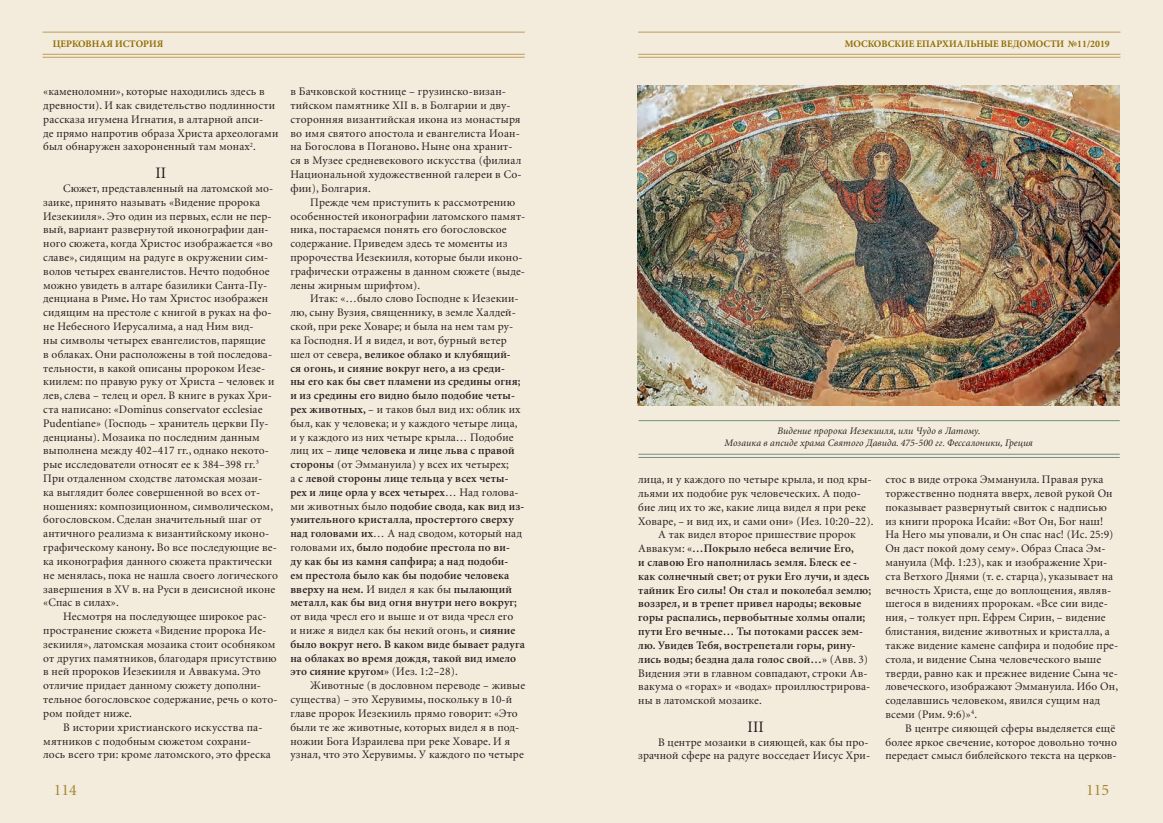
<style>
.page{position:relative;width:1163px;height:823px;background:#fff}
.page>*{position:absolute;margin:0;border:0;box-sizing:border-box;transform-origin:0 0}
.t1{font:16px "Minion Cyr";color:#a68530}
.t2{font:16px "Minion Cyr";color:#231f20}
.t3{font:11.5px/13.8px "Minion Cyr";letter-spacing:.01em;color:#231f20}
.t4{font:600 11.5px/13.8px "Minion Cyr";letter-spacing:.01em;color:#231f20}
.t5{font:italic 10px/12px "Minion Cyr";letter-spacing:.01em;color:#231f20;text-align:center}
.t6{font:700 10px "Minion Cyr";color:#906d00}
.s1{font-weight:700}
.s2{font-weight:400}
</style>
<div class="page">
<div style="left:0;top:0;width:581px;height:822px;background:#f3ebdb"></div>
<div style="left:581px;top:0;width:581px;height:822px;background:#f3ebdb"></div>
<hr style="left:638px;top:54px;width:482px;height:1px;background:#bc9e5d">
<hr style="left:638px;top:32px;width:482px;height:1px;background:#bc9e5d">
<hr style="left:638px;top:57px;width:482px;height:1px;background:#bc9e5d">
<hr style="left:43px;top:54px;width:481px;height:1px;background:#bc9e5d">
<hr style="left:43px;top:32px;width:481px;height:1px;background:#bc9e5d">
<hr style="left:43px;top:57px;width:481px;height:1px;background:#bc9e5d">
<img style="left:637px;top:85px;width:482px;height:320px">
<hr style="left:638px;top:420px;width:481px;height:1px;background:#738f7d">
<hr style="left:638px;top:453px;width:481px;height:1px;background:#738f7d">
<hr style="left:638px;top:456px;width:481px;height:1px;background:#738f7d">
<p class="t6" style="left:53px;top:38px;width:112px">ЦЕРКОВНАЯ ИСТОРИЯ</p>
<p class="t6" style="left:844px;top:37px;width:266px">МОСКОВСКИЕ ЕПАРХИАЛЬНЫЕ ВЕДОМОСТИ №11/2019</p>
<p class="t3" style="left:43px;top:84px;width:236px">«каменоломни», которые находились здесь в древности). И как свидетельство подлинности рассказа игумена Игнатия, в алтарной апси-<br>де прямо напротив образа Христа археологами был обнаружен захороненный там монах<sup>2</sup>.</p>
<h1 class="t2" style="left:155px;top:163px;width:12px">II</h1>
<p class="t3" style="left:43px;top:181px;width:236px;text-indent:20px">Сюжет, представленный на латомской мо&shy;заике, принято называть «Видение пророка Иезекииля». Это один из первых, если не пер&shy;вый, вариант развернутой иконографии дан&shy;ного сюжета, когда Христос изображается «во славе», сидящим на радуге в окружении сим&shy;волов четырех евангелистов. Нечто подобное можно увидеть в алтаре базилики Санта-Пу&shy;денциана в Риме<span class="s1">.</span> Но там Христос изображен сидящим на престоле с книгой в руках на фо&shy;не Небесного Иерусалима, а над Ним вид-<br>ны символы четырех евангелистов, парящие<br>в облаках. Они расположены в той последова&shy;тельности, в какой описаны пророком Иезе&shy;киилем: по правую руку от Христа – человек и лев, слева – телец и орел. В книге в руках Хри&shy;ста написано: «Dominus conservator ecclesiae Pudentiane» (Господь – хранитель церкви Пу&shy;денцианы). Мозаика по последним данным выполнена между 402–417 гг., однако некото&shy;рые исследователи относят ее к 384–398 гг.<sup>3<br></sup>При отдаленном сходстве латомская мозаи-<br>ка выглядит более совершенной во всех от&shy;ношениях: композиционном, символическом, богословском. Сделан значительный шаг от античного реализма к византийскому иконо&shy;графическому канону<span class="s1">.</span> Во все последующие ве&shy;ка иконография данного сюжета практически не менялась, пока не нашла своего логического завершения в XV в. на Руси в деисисной иконе «Спас в силах».</p>
<p class="t3" style="left:43px;top:609px;width:236px;text-indent:20px">Несмотря на последующее широкое рас&shy;пространение сюжета «Видение пророка Ие&shy;зекииля», латомская мозаика стоит особняком от других памятников, благодаря присутствию в ней пророков Иезекииля и Аввакума. Это отличие придает данному сюжету дополни&shy;тельное богословское содержание, речь о кото&shy;ром пойдет ниже.</p>
<p class="t3" style="left:43px;top:719px;width:229px;text-indent:20px">В истории христианского искусства па&shy;мятников с подобным сюжетом сохрани&shy;лось всего три: кроме латомского, это фреска</p>
<p class="t3" style="left:290px;top:84px;width:233px">в Бачковской костнице – грузинско-визан&shy;тийском памятнике XII в. в Болгарии и дву&shy;сторонняя византийская икона из монастыря во имя святого апостола и евангелиста Иоан&shy;на Богослова в Поганово<span class="s1">.</span> Ныне она хранит&shy;ся в Музее средневекового искусства (филиал Национальной художественной галереи в Со&shy;фии), Болгария.</p>
<p class="t3" style="left:290px;top:195px;width:236px;text-indent:20px">Прежде чем приступить к рассмотрению особенностей иконографии латомского памят&shy;ника, постараемся понять его богословское содержание. Приведем здесь те моменты из пророчества Иезекииля, которые были иконо&shy;графически отражены в данном сюжете (выде&shy;лены жирным шрифтом).</p>
<p class="t4" style="left:290px;top:291px;width:235px;text-indent:20px"><span class="s2">Итак: «…было слово Господне к Иезекии&shy;лю, сыну Вузия, священнику, в земле Халдей&shy;ской, при реке Ховаре; и была на нем там ру&shy;ка Господня. И я видел, и вот, бурный ветер шел от севера,</span> великое облако и клубящий&shy;ся огонь, и сияние вокруг него, а из среди-<br>ны его как бы свет пламени из средины огня; и из средины его видно было подобие четы&shy;рех животных, <span class="s2">– и таков был вид их: облик их был, как у человека; и у каждого четыре лица, и у каждого из них четыре крыла… Подобие лиц их –</span> лице человека и лице льва с правой стороны <span class="s2">(от Эммануила) у всех их четырех;<br>а</span> с левой стороны лице тельца у всех четы&shy;рех и лице орла у всех четырех<span class="s2">… Над голова&shy;ми животных было</span> подобие свода, как вид из&shy;умительного кристалла, простертого сверху над головами их<span class="s2">… А над сводом, который над головами их,</span> было подобие престола по ви&shy;ду как бы из камня сапфира; а над подоби-<br>ем престола было как бы подобие человека вверху на нем. <span class="s2">И видел я как бы</span> пылающий металл, как бы вид огня внутри него вокруг;</p>
<p class="t4" style="left:290px;top:609px;width:236px"><span class="s2">от вида чресл его и выше и от вида чресл его<br>и ниже я видел как бы некий огонь, и</span> сияние было вокруг него. В каком виде бывает радуга на облаках во время дождя, такой вид имело это сияние кругом» <span class="s2">(Иез. 1:2–28).</span></p>
<p class="t3" style="left:290px;top:678px;width:236px;text-indent:20px">Животные (в дословном переводе – живые существа) – это Херувимы, поскольку в 10-й главе пророк Иезекииль прямо говорит: «Это были те же животные, которых видел я в под&shy;ножии Бога Израилева при реке Ховаре. И я узнал, что это Херувимы. У каждого по четыре</p>
<p class="t5" style="left:724px;top:424px;width:310px">Видение пророка Иезекииля, или Чудо в Латому.<br>Мозаика в апсиде храма Святого Давида. 475-500 гг. Фессалоники, Греция</p>
<p class="t3" style="left:638px;top:472px;width:235px">лица, и у каждого по четыре крыла, и под кры-</p>
<p class="t3" style="left:638px;top:486px;width:224px">льями их подобие рук человеческих. А подо-</p>
<p class="t3" style="left:638px;top:499px;width:229px">бие лиц их то же, какие лица видел я при реке</p>
<p class="t3" style="left:638px;top:513px;width:237px">Ховаре, – и вид их, и сами они» (Иез. 10:20–22).</p>
<p class="t3" style="left:658px;top:527px;width:199px">А так видел второе пришествие пророк</p>
<p class="t4" style="left:638px;top:541px;width:217px"><span class="s2">Аввакум:</span> «…Покрыло небеса величие Его,</p>
<p class="t4" style="left:638px;top:555px;width:220px">и славою Его наполнилась земля. Блеск ее -</p>
<p class="t4" style="left:638px;top:568px;width:233px">как солнечный свет; от руки Его лучи, и здесь</p>
<p class="t4" style="left:638px;top:582px;width:234px">тайник Его силы! Он стал и поколебал землю;</p>
<p class="t4" style="left:638px;top:596px;width:224px">воззрел, и в трепет привел народы; вековые</p>
<p class="t4" style="left:638px;top:610px;width:228px">горы распались, первобытные холмы опали;</p>
<p class="t4" style="left:638px;top:624px;width:226px">пути Его вечные… Ты потоками рассек зем-</p>
<p class="t4" style="left:638px;top:637px;width:219px">лю. Увидев Тебя, вострепетали горы, рину-</p>
<p class="t4" style="left:638px;top:651px;width:231px">лись воды; бездна дала голос свой…» <span class="s2">(Авв. 3)</span></p>
<p class="t3" style="left:638px;top:665px;width:231px">Видения эти в главном совпадают, строки Ав-</p>
<p class="t3" style="left:638px;top:679px;width:233px">вакума о «горах» и «водах» проиллюстрирова-</p>
<p class="t3" style="left:638px;top:693px;width:125px">ны в латомской мозаике.</p>
<h1 class="t2" style="left:747px;top:716px;width:18px">III</h1>
<p class="t3" style="left:638px;top:734px;width:233px;text-align:right">В центре мозаики в сияющей, как бы про&shy;зрачной сфере на радуге восседает Иисус Хри-</p>
<p class="t3" style="left:885px;top:472px;width:234px">стос в виде отрока Эммануила. Правая рука торжественно поднята вверх, левой рукой Он показывает развернутый свиток с надписью из книги пророка Исайи: «Вот Он, Бог наш!<br>На Него мы уповали, и Он спас нас! (Ис. 25:9)<br>Он даст покой дому сему». Образ Спаса Эм&shy;мануила (Мф. 1:23), как и изображение Хри&shy;ста Ветхого Днями (т. е. старца), указывает на вечность Христа, еще до воплощения, являв&shy;шегося в видениях пророкам. «Все сии виде&shy;ния, – толкует прп. Ефрем Сирин, – видение блистания, видение животных и кристалла, а также видение камене сапфира и подобие пре&shy;стола, и видение Сына человеческого выше тверди, равно как и прежнее видение Сына че&shy;ловеческого, изображают Эммануила. Ибо Он, соделавшись человеком, явился сущим над всеми (Рим. 9:6)»<sup>4</sup>.</p>
<p class="t3" style="left:885px;top:720px;width:233px;text-indent:20px">В центре сияющей сферы выделяется ещё более яркое свечение, которое довольно точно передает смысл библейского текста на церков-</p>
<h1 class="t1" style="left:54px;top:780px;width:25px">114</h1>
<h1 class="t1" style="left:1085px;top:780px;width:25px">115</h1>
</div>
